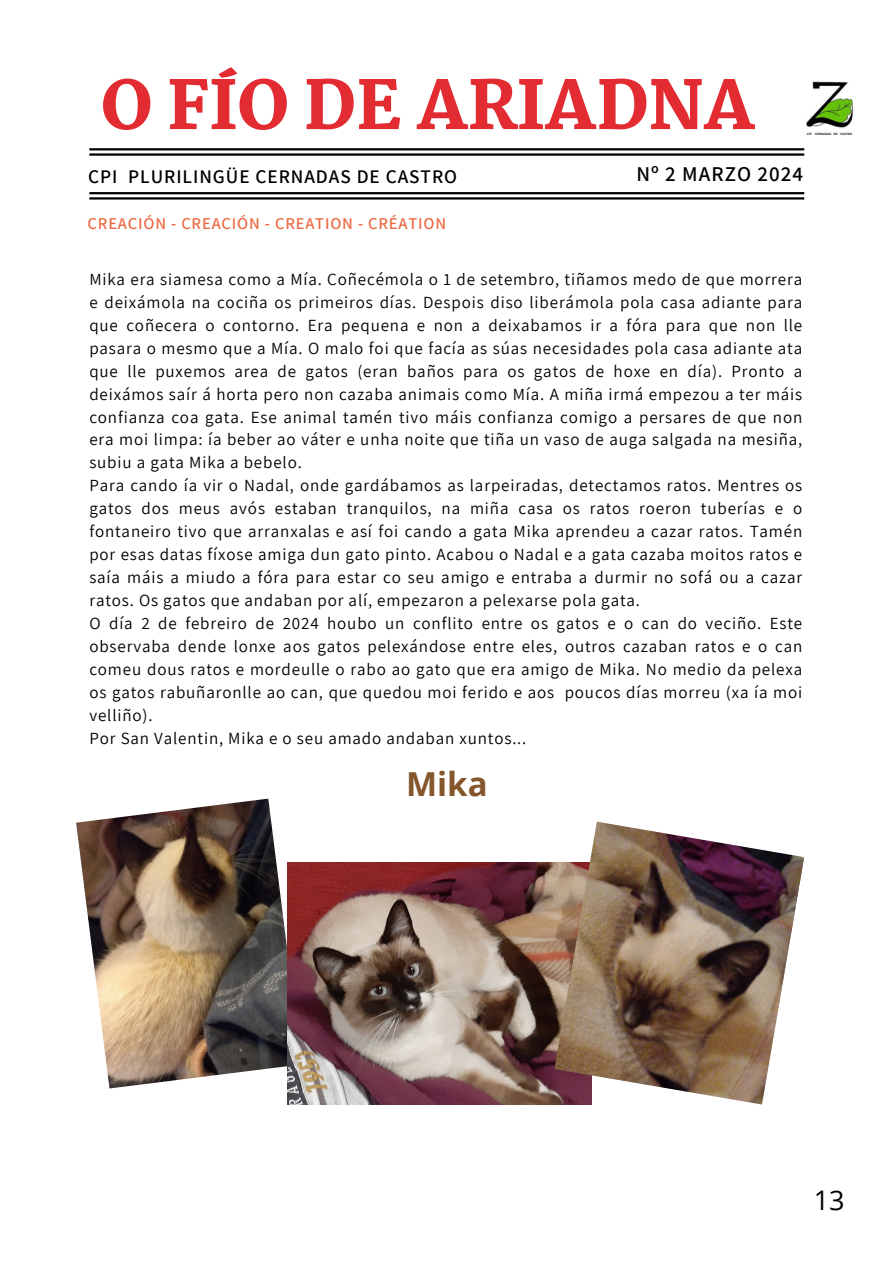
<style>
.page{position:relative;width:894px;height:1264px;background:#fff}
.page>*{position:absolute;margin:0;border:0;box-sizing:border-box;transform-origin:0 0}
.t1{font:800 66px "Martel";color:#e32c32}
.t2{font:700 33px "Open Sans";color:#85562b}
.t3{font:27px "Open Sans";color:#000}
.t4{font:600 21px "Assistant";letter-spacing:.05em;color:#000}
.t5{font:600 19.2px "Assistant";letter-spacing:.05em;color:#000}
.t6{font:16.95px/23px "Assistant";letter-spacing:.05em;color:#000;text-align:justify}
.t7{font:600 16.5px "Assistant";letter-spacing:.05em;color:#ed6b44}
</style>
<div class="page">
<img style="left:806px;top:81px;width:48px;height:54px">
<hr style="left:89px;top:197px;width:715px;height:2px;background:#000">
<hr style="left:89px;top:153px;width:715px;height:3px;background:#000">
<hr style="left:89px;top:192px;width:715px;height:2px;background:#000">
<hr style="left:89px;top:148px;width:715px;height:2px;background:#000">
<img style="left:76px;top:798px;width:225px;height:290px">
<img style="left:287px;top:863px;width:267px;height:241px">
<img style="left:554px;top:821px;width:250px;height:283px">
<p class="t1" style="left:101px;top:68px;width:655px">O FÍO DE ARIADNA</p>
<h3 class="t5" style="left:88px;top:164px;width:370px">CPI PLURILINGÜE CERNADAS DE CASTRO</h3>
<p class="t4" style="left:636px;top:159px;width:168px">Nº 2 MARZO 2024</p>
<p class="t7" style="left:88px;top:212px;width:360px">CREACIÓN - CREACIÓN - CREATION - CRÉATION</p>
<p class="t6" style="left:89px;top:267px;width:714px">Mika era siamesa como a Mía. Coñecémola o 1 de setembro, tiñamos medo de que morrera e deixámola na cociña os primeiros días. Despois diso liberámola pola casa adiante para que coñecera o contorno. Era pequena e non a deixabamos ir a fóra para que non lle pasara o mesmo que a Mía. O malo foi que facía as súas necesidades pola casa adiante ata que lle puxemos area de gatos (eran baños para os gatos de hoxe en día). Pronto a deixámos saír á horta pero non cazaba animais como Mía. A miña irmá empezou a ter máis confianza coa gata. Ese animal tamén tivo máis confianza comigo a persares de que non era moi limpa: ía beber ao váter e unha noite que tiña un vaso de auga salgada na mesiña, subiu a gata Mika a bebelo.</p>
<p class="t6" style="left:89px;top:473px;width:714px">Para cando ía vir o Nadal, onde gardábamos as larpeiradas, detectamos ratos. Mentres os gatos dos meus avós estaban tranquilos, na miña casa os ratos roeron tuberías e o fontaneiro tivo que arranxalas e así foi cando a gata Mika aprendeu a cazar ratos. Tamén por esas datas fíxose amiga dun gato pinto. Acabou o Nadal e a gata cazaba moitos ratos e saía máis a miudo a fóra para estar co seu amigo e entraba a durmir no sofá ou a cazar ratos. Os gatos que andaban por alí, empezaron a pelexarse pola gata.</p>
<p class="t6" style="left:89px;top:611px;width:714px">O día 2 de febreiro de 2024 houbo un conflito entre os gatos e o can do veciño. Este observaba dende lonxe aos gatos pelexándose entre eles, outros cazaban ratos e o can comeu dous ratos e mordeulle o rabo ao gato que era amigo de Mika. No medio da pelexa os gatos rabuñaronlle ao can, que quedou moi ferido e aos poucos días morreu (xa ía moi velliño).</p>
<h2 class="t6" style="left:89px;top:726px;width:438px">Por San Valentin, Mika e o seu amado andaban xuntos...</h2>
<p class="t2" style="left:406px;top:760px;width:83px">Mika</p>
<h4 class="t3" style="left:813px;top:1181px;width:32px">13</h4>
</div>
